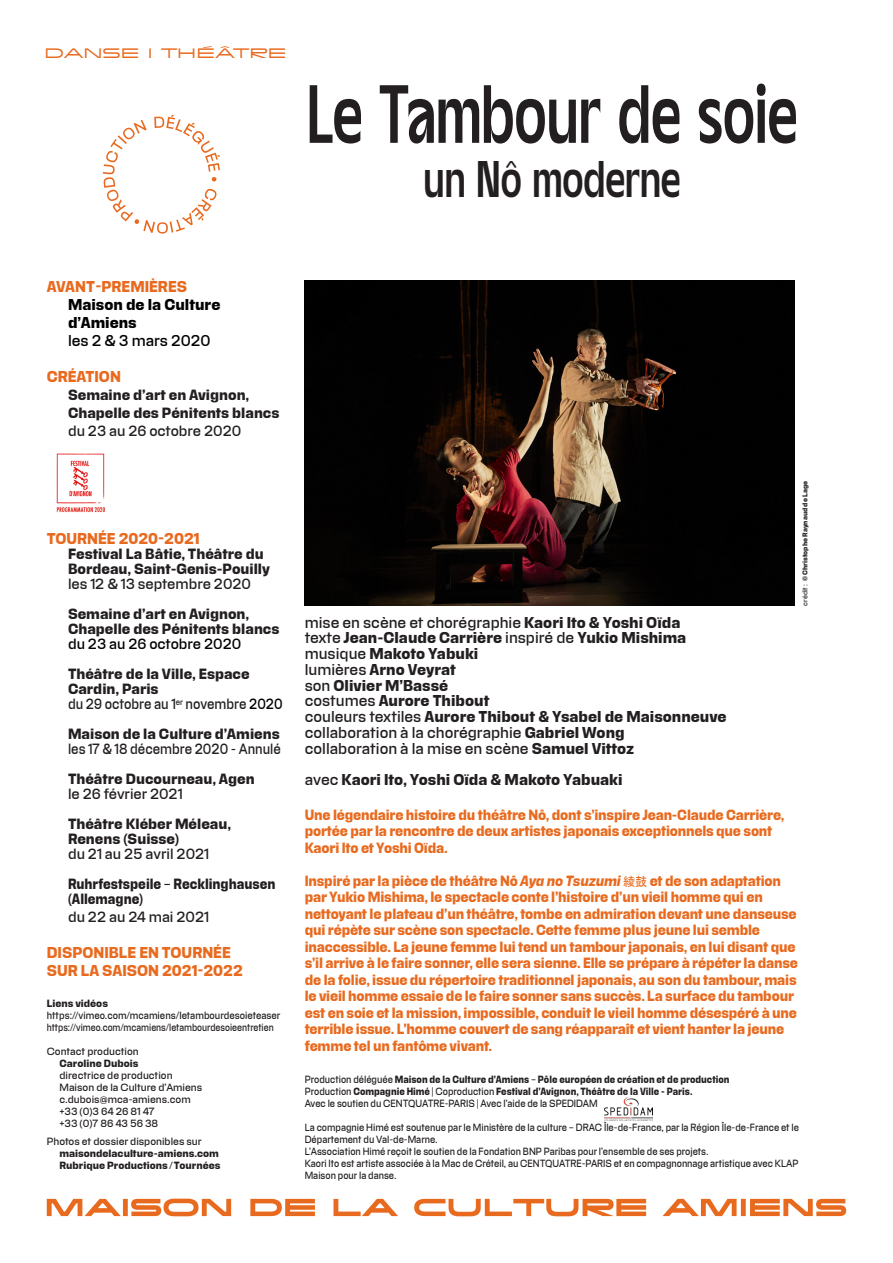
<style>
.page{position:relative;width:893px;height:1263px;background:#fff}
.page>*{position:absolute;margin:0;border:0;box-sizing:border-box;transform-origin:0 0}
.TITRE_INTERMDIAIRE{font:72px "PVC Menu";color:#231f20;scale:.95 1}
.TITRE_INTERMDIAIRE-2{font:45px "PVC Menu";color:#231f20}
.TEXTE_PROD___4___6{font:700 13.5px/15.8px "Tesseract Sans Text";color:#231f20}
.TEXTE_PROD___4___6-2{font:300 13.5px "Tesseract Sans Text";color:#231f20}
.TEXTE_COURANT_NORMAL{font:700 13.5px/18px "Tesseract Sans Text";color:#e86a1f}
.TEXTE_COURANT_NORMAL-2{font:700 13.5px/18px "Tesseract Sans Text";color:#000001}
.TEXTE_COURANT_NORMAL-3{font:300 13.5px "Tesseract Sans Text";color:#000001}
.TEXTE_COURANT_NORMAL-4{font:700 12.75px/16.5px "Tesseract Sans Text";letter-spacing:-.015em;color:#e86a1f;scale:.95 1}
.TEXTE_COURANT_NORMAL-5{font:700 12.75px/15px "Tesseract Sans Text";color:#231f20}
.TEXTE_COURANT_NORMAL-6{font:300 12.75px "Tesseract Sans Text";color:#231f20}
.TEXTE_COURANT_NORMAL-7{font:300 12.75px "Tesseract Sans Text";color:#231f20;scale:.9 1}
.TEXTE_COURANT_NORMAL-8{font:700 12.75px/15px "Tesseract Sans Text";color:#231f20;scale:.9 1}
.TEXTE_COURANT_NORMAL-9{font:300 12.75px "Tesseract Sans Text";color:#000001}
.t1{font:12px "PVC Banner";color:#e86a1f}
.TEXTE_INFOS___6___8{font:300 9px/12px "Tesseract Sans Text";color:#231f20;scale:.9 1}
.TEXTE_INFOS___6___8-2{font:700 9px/12px "Tesseract Sans Text";color:#231f20;scale:.9 1}
.CONTACTS___INFOS_PRO{font:300 9px "Tesseract Sans Text";color:#231f20}
.CONTACTS___INFOS_PRO-2{font:700 9px "Tesseract Sans Text";color:#231f20}
.TEXTE_INFOS___6___8-3{font:300 9px "Tesseract Sans Text";color:#231f20;scale:.85 1}
.TEXTE_INFOS___6___8-4{font:300 9px "Tesseract Sans Text";color:#231f20;scale:.92 1}
.TEXTE_INFOS___6___8-5{font:300 9px "Tesseract Sans Text";color:#231f20}
.TEXTE_INFOS___6___8-6{font:700 9px "Tesseract Sans Text";color:#231f20}
.TEXTE_INFOS___6___8-7{font:700 6px "Tesseract Sans Text";color:#231f20}
.s1{font-weight:300}
.s2{color:#000001}
.s3{font-weight:700}
.s4{font-style:italic}
.s5{font-family:"MS Gothic";font-weight:400}
</style>
<div class="page">
<svg style="left:47px;top:1198px;width:799px;height:18px"></svg>
<img style="left:305px;top:281px;width:489px;height:325px">
<svg style="left:103px;top:115px;width:117px;height:119px"></svg>
<img style="left:56px;top:453px;width:50px;height:60px">
<img style="left:604px;top:1098px;width:49px;height:22px">
<p class="t1" style="left:44px;top:43px;width:244px">DANSE I THÉÂTRE</p>
<p class="TITRE_INTERMDIAIRE" style="left:307px;top:57px;width:518px">Le Tambour de soie</p>
<p class="TITRE_INTERMDIAIRE-2" style="left:424px;top:143px;width:258px">un Nô moderne</p>
<p class="TEXTE_COURANT_NORMAL" style="left:47px;top:277px;width:142px">AVANT-PREMIÈRES</p>
<p class="TEXTE_COURANT_NORMAL-2" style="left:68px;top:295px;width:154px">Maison de la Culture d’Amiens</p>
<p class="TEXTE_COURANT_NORMAL-3" style="left:68px;top:331px;width:144px">les 2 &amp; 3 mars 2020</p>
<p class="TEXTE_COURANT_NORMAL" style="left:47px;top:367px;width:76px">CRÉATION</p>
<p class="TEXTE_COURANT_NORMAL-5" style="left:68px;top:387px;width:183px">Semaine d’art en Avignon,</p>
<p class="TEXTE_COURANT_NORMAL-5" style="left:68px;top:405px;width:213px">Chapelle des Pénitents blancs</p>
<p class="TEXTE_COURANT_NORMAL-6" style="left:68px;top:421px;width:175px">du 23 au 26 octobre 2020</p>
<p class="TEXTE_COURANT_NORMAL" style="left:47px;top:529px;width:154px">TOURNÉE 2020-2021</p>
<p class="TEXTE_COURANT_NORMAL-5" style="left:68px;top:546px;width:197px">Festival La Bâtie, Théâtre du</p>
<p class="TEXTE_COURANT_NORMAL-5" style="left:68px;top:561px;width:203px">Bordeau, Saint-Genis-Pouilly <span class="s1">les 12 &amp; 13 septembre 2020</span></p>
<p class="TEXTE_COURANT_NORMAL-5" style="left:68px;top:606px;width:183px">Semaine d’art en Avignon,</p>
<p class="TEXTE_COURANT_NORMAL-5" style="left:68px;top:621px;width:213px">Chapelle des Pénitents blancs</p>
<p class="TEXTE_COURANT_NORMAL-9" style="left:68px;top:634px;width:175px">du 23 au 26 octobre 2020</p>
<p class="TEXTE_COURANT_NORMAL-5" style="left:68px;top:666px;width:183px">Théâtre de la Ville, Espace</p>
<p class="TEXTE_COURANT_NORMAL-5" style="left:68px;top:681px;width:92px">Cardin, Paris</p>
<p class="TEXTE_COURANT_NORMAL-7" style="left:68px;top:694px;width:240px">du 29 octobre au 1<sup>er</sup> novembre <span class="s2">2020</span></p>
<p class="TEXTE_COURANT_NORMAL-5" style="left:68px;top:726px;width:213px">Maison de la Culture d’Amiens</p>
<p class="TEXTE_COURANT_NORMAL-7" style="left:68px;top:739px;width:238px">les 17 &amp; 18 décembre 2020 - Annulé</p>
<p class="TEXTE_COURANT_NORMAL-5" style="left:68px;top:771px;width:188px">Théâtre Ducourneau, Agen</p>
<p class="TEXTE_COURANT_NORMAL-6" style="left:68px;top:784px;width:116px">le 26 février 2021</p>
<p class="TEXTE_COURANT_NORMAL-5" style="left:68px;top:816px;width:165px">Théâtre Kléber Méleau,</p>
<p class="TEXTE_COURANT_NORMAL-5" style="left:68px;top:831px;width:113px">Renens (Suisse)</p>
<p class="TEXTE_COURANT_NORMAL-6" style="left:68px;top:844px;width:143px">du 21 au 25 avril 2021</p>
<p class="TEXTE_COURANT_NORMAL-8" style="left:68px;top:876px;width:232px">Ruhrfestspeile – Recklinghausen (Allemagne)</p>
<p class="TEXTE_COURANT_NORMAL-6" style="left:68px;top:907px;width:142px">du 22 au 24 mai 2021</p>
<p class="TEXTE_COURANT_NORMAL" style="left:47px;top:943px;width:197px">DISPONIBLE EN TOURNÉE<br>SUR LA SAISON 2021-2022</p>
<p class="TEXTE_INFOS___6___8-6" style="left:47px;top:997px;width:63px">Liens vidéos</p>
<p class="TEXTE_INFOS___6___8-4" style="left:47px;top:1009px;width:255px">https://vimeo.com/mcamiens/letambourdesoieteaser</p>
<p class="TEXTE_INFOS___6___8-3" style="left:47px;top:1021px;width:268px">https://vimeo.com/mcamiens/letambourdesoieentretien</p>
<p class="TEXTE_INFOS___6___8-5" style="left:47px;top:1045px;width:93px">Contact production</p>
<p class="CONTACTS___INFOS_PRO-2" style="left:60px;top:1057px;width:80px">Caroline Dubois</p>
<p class="CONTACTS___INFOS_PRO" style="left:60px;top:1069px;width:115px">directrice de production</p>
<p class="CONTACTS___INFOS_PRO" style="left:60px;top:1081px;width:144px">Maison de la Culture d’Amiens</p>
<p class="CONTACTS___INFOS_PRO" style="left:60px;top:1093px;width:133px">c.dubois@mca-amiens.com</p>
<p class="CONTACTS___INFOS_PRO" style="left:60px;top:1105px;width:96px">+33 (0)3 64 26 81 47</p>
<p class="CONTACTS___INFOS_PRO" style="left:60px;top:1117px;width:100px">+33 (0)7 86 43 56 38</p>
<p class="TEXTE_INFOS___6___8-5" style="left:47px;top:1135px;width:156px">Photos et dossier disponibles sur</p>
<p class="CONTACTS___INFOS_PRO-2" style="left:60px;top:1147px;width:161px">maisondelaculture-amiens.com</p>
<p class="CONTACTS___INFOS_PRO-2" style="left:60px;top:1159px;width:162px">Rubrique Productions/Tournées</p>
<p class="TEXTE_INFOS___6___8-7" style="left:800px;top:606px;width:126px;rotate:-90deg"><span class="s1">crédit :</span> © Christophe Raynaud de Lage</p>
<p class="TEXTE_PROD___4___6-2" style="left:305px;top:612px;width:377px">mise en scène et chorégraphie <span class="s3">Kaori Ito &amp; Yoshi Oïda</span></p>
<p class="TEXTE_PROD___4___6" style="left:305px;top:629px;width:383px"><span class="s1">texte</span> Jean-Claude Carrière <span class="s1">inspiré de</span> Yukio Mishima</p>
<p class="TEXTE_PROD___4___6" style="left:305px;top:645px;width:175px"><span class="s1">musique</span> Makoto Yabuki</p>
<p class="TEXTE_PROD___4___6" style="left:305px;top:660px;width:153px"><span class="s1">lumières</span> Arno Veyrat</p>
<p class="TEXTE_PROD___4___6" style="left:305px;top:676px;width:145px"><span class="s1">son</span> Olivier M’Bassé</p>
<p class="TEXTE_PROD___4___6" style="left:305px;top:692px;width:423px"><span class="s1">costumes</span> Aurore Thibout<br><span class="s1">couleurs textiles</span> Aurore Thibout &amp; Ysabel de Maisonneuve</p>
<p class="TEXTE_PROD___4___6-2" style="left:305px;top:722px;width:321px">collaboration à la chorégraphie <span class="s3">Gabriel Wong</span></p>
<p class="TEXTE_PROD___4___6-2" style="left:305px;top:738px;width:331px">collaboration à la mise en scène <span class="s3">Samuel Vittoz</span></p>
<p class="TEXTE_PROD___4___6" style="left:305px;top:771px;width:319px"><span class="s1">avec</span> Kaori Ito, Yoshi Oïda &amp; Makoto Yabuaki</p>
<p class="TEXTE_COURANT_NORMAL-4" style="left:305px;top:805px;width:507px">Une légendaire histoire du théâtre Nô, dont s’inspire Jean-Claude Carrière, portée par la rencontre de deux artistes japonais exceptionnels que sont<br>Kaori Ito et Yoshi Oïda.</p>
<p class="TEXTE_COURANT_NORMAL-4" style="left:305px;top:871px;width:521px">Inspiré par la pièce de théâtre Nô <span class="s4">Aya no Tsuzumi</span> <span class="s5">綾鼓</span> et de son adaptation par Yukio Mishima, le spectacle conte l’histoire d’un vieil homme qui en nettoyant le plateau d’un théâtre, tombe en admiration devant une danseuse qui répète sur scène son spectacle. Cette femme plus jeune lui semble inaccessible. La jeune femme lui tend un tambour japonais, en lui disant que s’il arrive à le faire sonner, elle sera sienne. Elle se prépare à répéter la danse de la folie, issue du répertoire traditionnel japonais, au son du tambour, mais le vieil homme essaie de le faire sonner sans succès. La surface du tambour est en soie et la mission, impossible, conduit le vieil homme désespéré à une terrible issue. L’homme couvert de sang réapparaît et vient hanter la jeune femme tel un fantôme vivant.</p>
<p class="TEXTE_INFOS___6___8-2" style="left:305px;top:1073px;width:473px"><span class="s1">Production déléguée</span> Maison de la Culture d’Amiens – Pôle européen de création et de production<br><span class="s1">Production</span> Compagnie Himé | <span class="s1">Coproduction</span> Festival d’Avignon, Théâtre de la Ville - Paris.<br><span class="s1">Avec le soutien du CENTQUATRE-PARIS | Avec l’aide de la SPEDIDAM</span></p>
<p class="TEXTE_INFOS___6___8" style="left:305px;top:1121px;width:551px">La compagnie Himé est soutenue par le Ministère de la culture – DRAC Île-de-France, par la Région Île-de-France et le<br>Département du Val-de-Marne.</p>
<p class="TEXTE_INFOS___6___8" style="left:305px;top:1145px;width:450px">L’Association Himé reçoit le soutien de la Fondation BNP Paribas pour l’ensemble de ses projets.</p>
<p class="TEXTE_INFOS___6___8" style="left:305px;top:1157px;width:550px">Kaori Ito est artiste associée à la Mac de Créteil, au CENTQUATRE-PARIS et en compagnonnage artistique avec KLAP<br>Maison pour la danse.</p>
</div>
